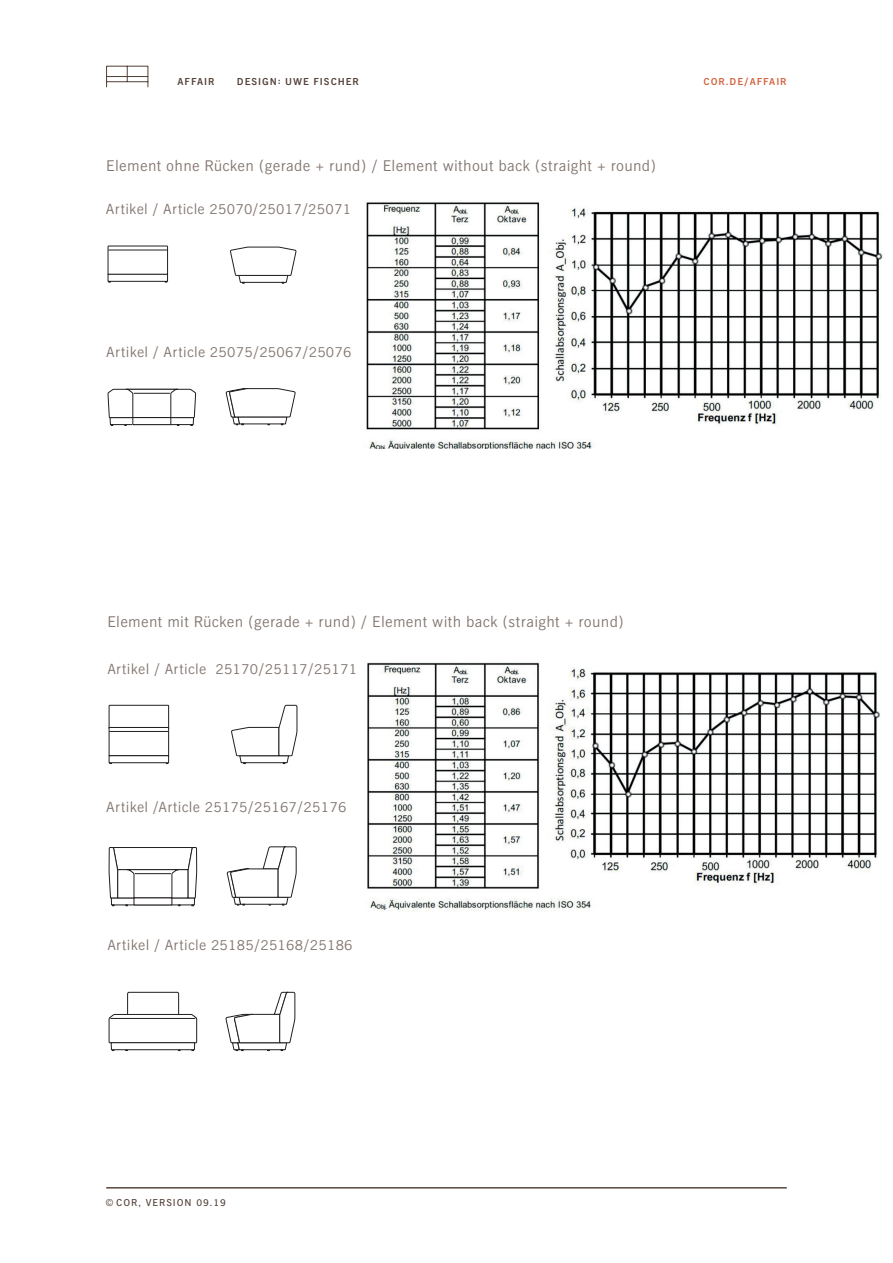
<style>
.page{position:relative;width:893px;height:1263px;background:#fff}
.page>*{position:absolute;margin:0;border:0;box-sizing:border-box;transform-origin:0 0}
.t1{font:300 15px "Cor Inter";letter-spacing:.02em;color:#82756f}
.t2{font:300 14.25px "Cor Inter";letter-spacing:.02em;color:#82756f}
.t3{font:500 9.75px "Cor Inter";letter-spacing:.1em;color:#523f36}
.t4{font:9.75px "Cor Inter";letter-spacing:.1em;color:#523f36}
.t5{font:500 9.75px "Cor Inter";letter-spacing:.1em;color:#d3623d}
.s1{font-weight:700}
</style>
<div class="page">
<img style="left:367px;top:662px;width:513px;height:250px">
<svg style="left:109px;top:705px;width:60px;height:50px"></svg>
<div style="left:109px;top:755px;width:60px;height:8px;border:1px solid #231f20"></div>
<hr style="left:110px;top:731px;width:58px;height:1px;background:#231f20">
<svg style="left:231px;top:705px;width:66px;height:59px"></svg>
<svg style="left:109px;top:847px;width:88px;height:60px"></svg>
<svg style="left:227px;top:846px;width:70px;height:59px"></svg>
<svg style="left:109px;top:992px;width:88px;height:51px"></svg>
<div style="left:111px;top:1042px;width:84px;height:8px;border:1px solid #231f20"></div>
<hr style="left:111px;top:1018px;width:84px;height:1px;background:#231f20">
<svg style="left:226px;top:992px;width:69px;height:59px"></svg>
<svg style="left:106px;top:66px;width:42px;height:21px"></svg>
<svg style="left:108px;top:246px;width:60px;height:28px"></svg>
<div style="left:108px;top:274px;width:60px;height:8px;border:1px solid #231f20"></div>
<hr style="left:109px;top:250px;width:58px;height:1px;background:#231f20">
<svg style="left:230px;top:247px;width:66px;height:36px"></svg>
<div style="left:110px;top:417px;width:84px;height:8px;border:1px solid #231f20"></div>
<svg style="left:107px;top:389px;width:89px;height:29px"></svg>
<div style="left:133px;top:417px;width:38px;height:8px;border:1px solid #231f20"></div>
<hr style="left:134px;top:393px;width:36px;height:1px;background:#231f20">
<svg style="left:226px;top:388px;width:69px;height:37px"></svg>
<img style="left:366px;top:202px;width:517px;height:246px">
<hr style="left:106px;top:1187px;width:681px;height:1px;background:#523f36">
<p class="t3" style="left:178px;top:75px;width:38px">AFFAIR</p>
<p class="t3" style="left:237px;top:75px;width:124px">DESIGN: UWE FISCHER</p>
<p class="t5" style="left:704px;top:75px;width:85px">COR.DE/AFFAIR</p>
<p class="t1" style="left:106px;top:156px;width:551px">Element ohne Rücken (gerade + rund) / Element without back (straight + round)</p>
<p class="t2" style="left:106px;top:200px;width:247px">Artikel / Article 25070/25017/25071</p>
<p class="t2" style="left:106px;top:343px;width:247px">Artikel / Article 25075/25067/25076</p>
<p class="t1" style="left:107px;top:613px;width:518px">Element mit Rücken (gerade + rund) / Element with back (straight + round)</p>
<p class="t2" style="left:107px;top:660px;width:251px">Artikel / Article 25170/25117/25171</p>
<p class="t2" style="left:106px;top:798px;width:242px">Artikel /Article 25175/25167/25176</p>
<p class="t2" style="left:107px;top:936px;width:247px">Artikel / Article 25185/25168/25186</p>
<p class="t4" style="left:106px;top:1197px;width:121px"><span class="s1">©</span> COR, VERSION 09.19</p>
</div>
